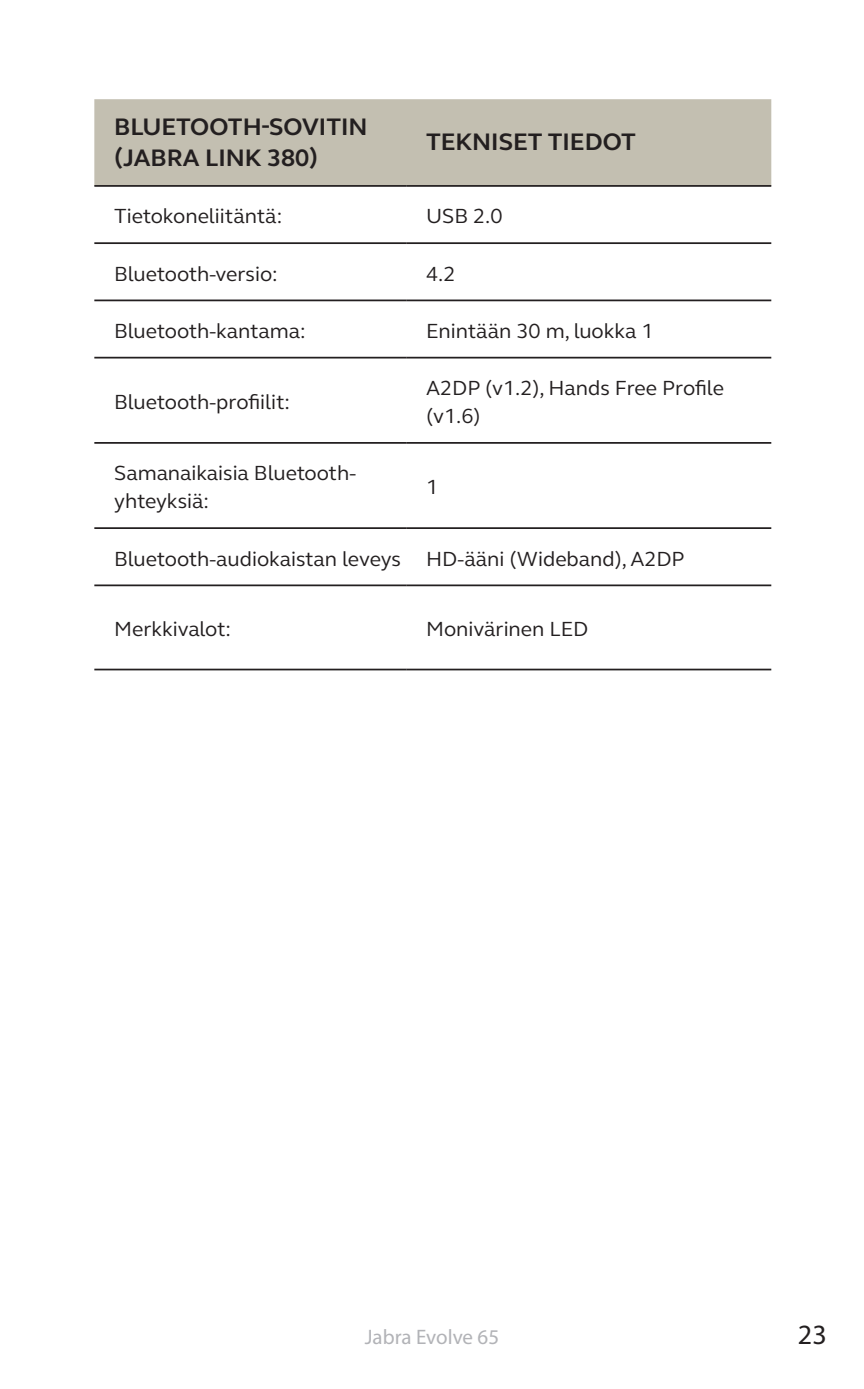
<style>
.page{position:relative;width:864px;height:1389px;background:#fff}
.page>*{position:absolute;margin:0;border:0;box-sizing:border-box;transform-origin:0 0}
.t1{font:28px "Myriad Pro";color:#231f20}
.jabra_table_header{font:700 24.5px/31.5px "GN Elliot";color:#231f20}
.Tech_Spec_table{font:21px/28px "GN Elliot";color:#231f20}
.t2{font:21px "Myriad Pro";color:#b2b3b7}
</style>
<div class="page">
<div style="left:94px;top:99px;width:677px;height:86px;background:#c3bfb1"></div>
<svg style="left:94px;top:299px;width:677px;height:370px"></svg>
<hr style="left:94px;top:185px;width:312px;height:2px;background:#231f20">
<hr style="left:406px;top:185px;width:365px;height:2px;background:#231f20">
<hr style="left:94px;top:242px;width:312px;height:2px;background:#231f20">
<hr style="left:406px;top:242px;width:365px;height:2px;background:#231f20">
<hr style="left:94px;top:300px;width:312px;height:1px;background:#231f20">
<hr style="left:406px;top:300px;width:365px;height:1px;background:#231f20">
<hr style="left:94px;top:357px;width:312px;height:2px;background:#231f20">
<hr style="left:406px;top:357px;width:365px;height:2px;background:#231f20">
<hr style="left:94px;top:442px;width:312px;height:2px;background:#231f20">
<hr style="left:406px;top:442px;width:365px;height:2px;background:#231f20">
<hr style="left:94px;top:527px;width:312px;height:2px;background:#231f20">
<hr style="left:406px;top:527px;width:365px;height:2px;background:#231f20">
<hr style="left:94px;top:584px;width:312px;height:2px;background:#231f20">
<hr style="left:94px;top:669px;width:312px;height:1px;background:#231f20">
<hr style="left:406px;top:584px;width:365px;height:2px;background:#231f20">
<hr style="left:406px;top:669px;width:365px;height:1px;background:#231f20">
<p class="jabra_table_header" style="left:114px;top:110px;width:255px">BLUETOOTH-SOVITIN (JABRA LINK 380)</p>
<p class="jabra_table_header" style="left:426px;top:126px;width:211px">TEKNISET TIEDOT</p>
<p class="Tech_Spec_table" style="left:114px;top:202px;width:169px">Tietokoneliitäntä:</p>
<p class="Tech_Spec_table" style="left:426px;top:202px;width:78px">USB 2.0</p>
<p class="Tech_Spec_table" style="left:114px;top:259px;width:165px">Bluetooth-versio:</p>
<p class="Tech_Spec_table" style="left:426px;top:259px;width:31px">4.2</p>
<p class="Tech_Spec_table" style="left:114px;top:316px;width:193px">Bluetooth-kantama:</p>
<p class="Tech_Spec_table" style="left:426px;top:316px;width:229px">Enintään 30 m, luokka 1</p>
<p class="Tech_Spec_table" style="left:114px;top:387px;width:177px">Bluetooth-profiilit:</p>
<p class="Tech_Spec_table" style="left:114px;top:459px;width:243px">Samanaikaisia Bluetooth&shy;yhteyksiä:</p>
<p class="Tech_Spec_table" style="left:426px;top:373px;width:299px">A2DP (v1.2), Hands Free Profile (v1.6)</p>
<p class="Tech_Spec_table" style="left:426px;top:473px;width:14px">1</p>
<p class="Tech_Spec_table" style="left:114px;top:544px;width:288px">Bluetooth-audiokaistan leveys</p>
<p class="Tech_Spec_table" style="left:426px;top:544px;width:260px">HD-ääni (Wideband), A2DP</p>
<p class="Tech_Spec_table" style="left:114px;top:615px;width:118px">Merkkivalot:</p>
<p class="Tech_Spec_table" style="left:426px;top:615px;width:164px">Monivärinen LED</p>
<p class="t2" style="left:365px;top:1324px;width:136px">Jabra Evolve 65</p>
<h1 class="t1" style="left:797px;top:1317px;width:30px">23</h1>
</div>
